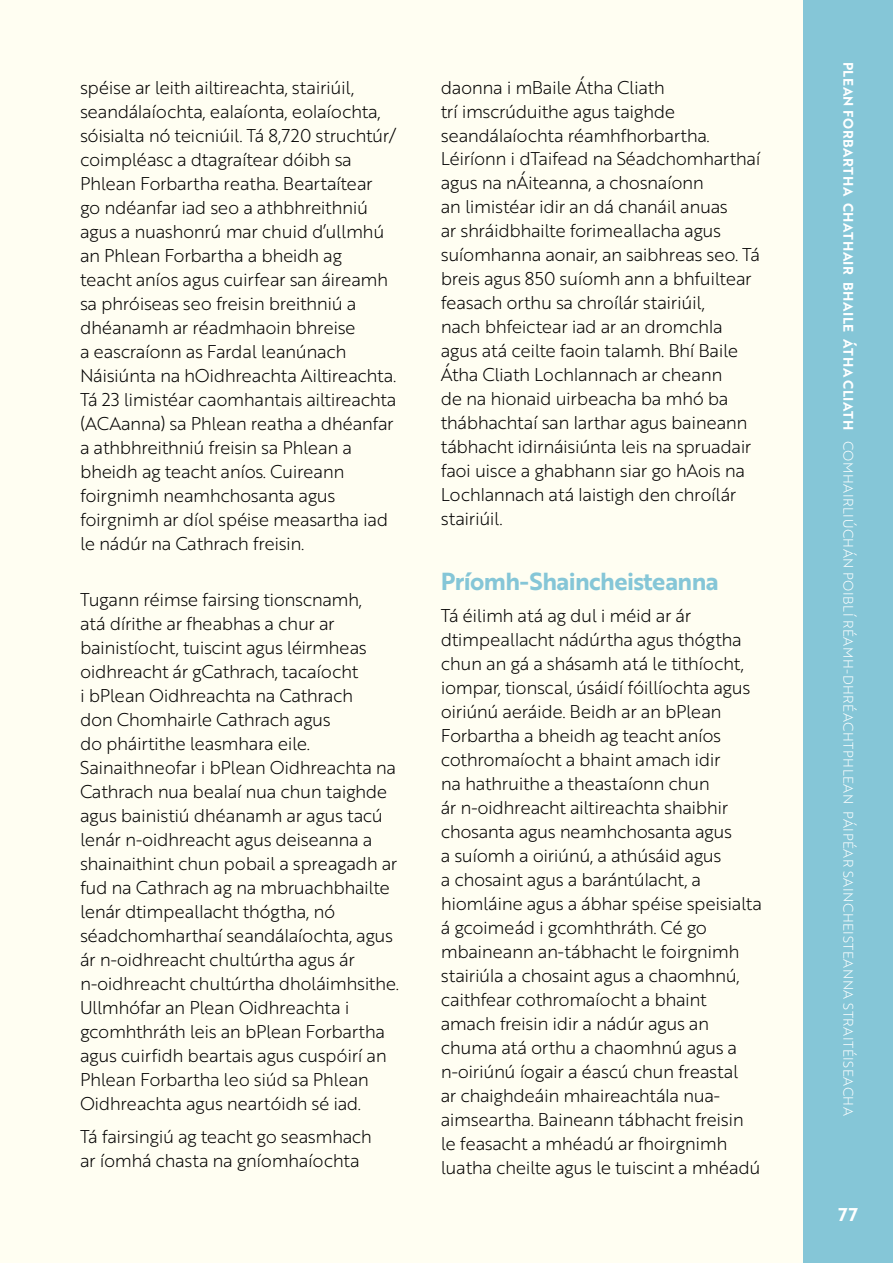
<style>
.page{position:relative;width:893px;height:1263px;background:#fffef2}
.page>*{position:absolute;margin:0;border:0;box-sizing:border-box;transform-origin:0 0}
.t1{font:24px "Brother 1816 Bold";letter-spacing:-.025em;color:#85c6d7}
.t2{font:18px/24px "Brother 1816 Light";letter-spacing:-.025em;color:#000}
.t3{font:18px "Brother 1816 Bold";color:#fff}
.t4{font:13.5px "Brother 1816 Light";letter-spacing:.04em;color:#fff}
.s1{font-family:"Brother 1816 Bold"}
</style>
<div class="page">
<div style="left:803px;top:0;width:90px;height:1263px;background:#85c6d7"></div>
<p class="t2" style="left:80px;top:75px;width:318px">spéise ar leith ailtireachta, stairiúil, seandálaíochta, ealaíonta, eolaíochta, sóisialta nó teicniúil. Tá 8,720 struchtúr/ coimpléasc a dtagraítear dóibh sa Phlean Forbartha reatha. Beartaítear go ndéanfar iad seo a athbhreithniú agus a nuashonrú mar chuid d’ullmhú an Phlean Forbartha a bheidh ag teacht aníos agus cuirfear san áireamh sa phróiseas seo freisin breithniú a dhéanamh ar réadmhaoin bhreise<br>a eascraíonn as Fardal leanúnach Náisiúnta na hOidhreachta Ailtireachta.<br>Tá 23 limistéar caomhantais ailtireachta (ACAanna) sa Phlean reatha a dhéanfar a athbhreithniú freisin sa Phlean a bheidh ag teacht aníos. Cuireann foirgnimh neamhchosanta agus foirgnimh ar díol spéise measartha iad le nádúr na Cathrach freisin.</p>
<p class="t2" style="left:80px;top:587px;width:320px">Tugann réimse fairsing tionscnamh,<br>atá dírithe ar fheabhas a chur ar bainistíocht, tuiscint agus léirmheas oidhreacht ár gCathrach, tacaíocht<br>i bPlean Oidhreachta na Cathrach<br>don Chomhairle Cathrach agus<br>do pháirtithe leasmhara eile.<br>Sainaithneofar i bPlean Oidhreachta na Cathrach nua bealaí nua chun taighde agus bainistiú dhéanamh ar agus tacú lenár n-oidhreacht agus deiseanna a shainaithint chun pobail a spreagadh ar fud na Cathrach ag na mbruachbhailte lenár dtimpeallacht thógtha, nó séadchomharthaí seandálaíochta, agus ár n-oidhreacht chultúrtha agus ár n-oidhreacht chultúrtha dholáimhsithe.<br>Ullmhófar an Plean Oidhreachta i gcomhthráth leis an bPlean Forbartha agus cuirfidh beartais agus cuspóirí an Phlean Forbartha leo siúd sa Phlean Oidhreachta agus neartóidh sé iad.</p>
<p class="t2" style="left:80px;top:1123px;width:293px">Tá fairsingiú ag teacht go seasmhach ar íomhá chasta na gníomhaíochta</p>
<p class="t2" style="left:441px;top:74px;width:321px">daonna i mBaile Átha Cliath<br>trí imscrúduithe agus taighde seandálaíochta réamhfhorbartha.<br>Léiríonn i dTaifead na Séadchomharthaí agus na nÁiteanna, a chosnaíonn<br>an limistéar idir an dá chanáil anuas<br>ar shráidbhailte forimeallacha agus suíomhanna aonair, an saibhreas seo. Tá breis agus 850 suíomh ann a bhfuiltear feasach orthu sa chroílár stairiúil,<br>nach bhfeictear iad ar an dromchla agus atá ceilte faoin talamh. Bhí Baile Átha Cliath Lochlannach ar cheann<br>de na hionaid uirbeacha ba mhó ba thábhachtaí san Iarthar agus baineann tábhacht idirnáisiúnta leis na spruadair faoi uisce a ghabhann siar go hAois na Lochlannach atá laistigh den chroílár stairiúil.</p>
<h1 class="t1" style="left:441px;top:563px;width:279px">Príomh-Shaincheisteanna</h1>
<p class="t2" style="left:441px;top:603px;width:323px">Tá éilimh atá ag dul i méid ar ár dtimpeallacht nádúrtha agus thógtha chun an gá a shásamh atá le tithíocht, iompar, tionscal, úsáidí fóillíochta agus oiriúnú aeráide. Beidh ar an bPlean Forbartha a bheidh ag teacht aníos cothromaíocht a bhaint amach idir<br>na hathruithe a theastaíonn chun<br>ár n-oidhreacht ailtireachta shaibhir chosanta agus neamhchosanta agus<br>a suíomh a oiriúnú, a athúsáid agus<br>a chosaint agus a barántúlacht, a hiomláine agus a ábhar spéise speisialta á gcoimeád i gcomhthráth. Cé go mbaineann an-tábhacht le foirgnimh stairiúla a chosaint agus a chaomhnú, caithfear cothromaíocht a bhaint amach freisin idir a nádúr agus an chuma atá orthu a chaomhnú agus a n-oiriúnú íogair a éascú chun freastal<br>ar chaighdeáin mhaireachtála nua&shy;aimseartha. Baineann tábhacht freisin le feasacht a mhéadú ar fhoirgnimh luatha cheilte agus le tuiscint a mhéadú</p>
<p class="t4" style="left:858px;top:62px;width:1055px;rotate:90deg"><span class="s1">PLEAN FORBARTHA CHATHAIR BHAILE ÁTHA CLIATH</span> COMHAIRLIÚCHÁN POIBLÍ RÉAMH-DHRÉACHTPHLEAN PÁIPÉAR SAINCHEISTEANNA STRAITÉISEACHA</p>
<p class="t3" style="left:838px;top:1200px;width:21px">77</p>
</div>
